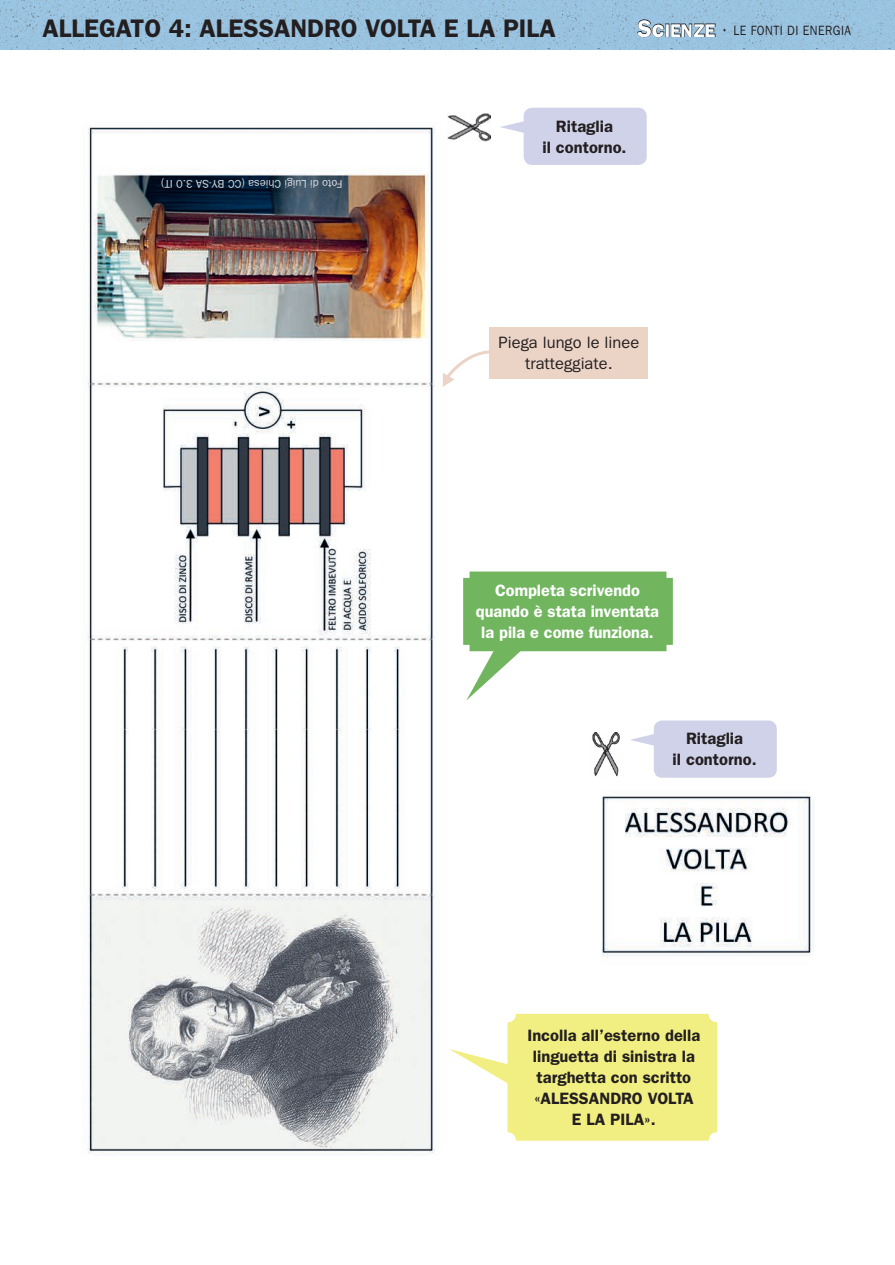
<style>
.page{position:relative;width:895px;height:1265px;background:#fff}
.page>*{position:absolute;margin:0;border:0;box-sizing:border-box;transform-origin:0 0}
.t1{font:600 25.5px "ITC Franklin Gothic Std";color:#231f20}
.t2{font:600 16.5px/21px "ITC Franklin Gothic Std";color:#231f20;text-align:center}
.t3{font:600 16.5px/21px "ITC Franklin Gothic Std";color:#fff;text-align:center}
.t4{font:16.5px/21px "ITC Franklin Gothic Std";color:#231f20;text-align:center}
.t5{font:13.5px "ITC Franklin Gothic Std";letter-spacing:.04em;color:#231f20;scale:.87 1}
.t6{font:11.25px "ITC Franklin Gothic Std";color:#dcdddf}
.s1{font-weight:600;font-size:23.85px;color:#fff}
.s2{font-weight:600;font-size:18.3px;color:#fff}
.s3{font-size:13.95px}
</style>
<div class="page">
<img style="left:0;top:0;width:894px;height:50px">
<svg style="left:636px;top:19px;width:28px;height:19px"></svg>
<svg style="left:670px;top:23px;width:45px;height:14px"></svg>
<img style="left:87px;top:122px;width:724px;height:1033px">
<div style="left:489px;top:327px;width:159px;height:52px;background:#ebd4c6"></div>
<svg style="left:441px;top:337px;width:76px;height:50px"></svg>
<svg style="left:463px;top:572px;width:209px;height:128px"></svg>
<svg style="left:449px;top:1049px;width:58px;height:57px"></svg>
<img style="left:591px;top:732px;width:28px;height:44px">
<div style="left:653px;top:721px;width:123px;height:57px;background:#d0d2e9;border-radius:9px"></div>
<svg style="left:629px;top:733px;width:25px;height:14px"></svg>
<img style="left:447px;top:113px;width:43px;height:28px">
<div style="left:523px;top:108px;width:123px;height:57px;background:#d0d2e9;border-radius:9px"></div>
<svg style="left:499px;top:120px;width:25px;height:14px"></svg>
<div style="left:507px;top:1014px;width:209px;height:127px;background:#f2ef82;border-radius:9px"></div>
<h1 class="t1" style="left:42px;top:13px;width:514px">ALLEGATO 4: ALESSANDRO VOLTA E LA PILA</h1>
<p class="t5" style="left:637px;top:23px;width:247px"><span class="s1">Sc</span><span class="s2">IENZE</span> <span class="s3">•</span> LE FONTI DI ENERGIA</p>
<p class="t6" style="left:342px;top:191px;width:183px;rotate:-180deg">Foto di Luigi Chiesa (CC BY-SA 3.0 IT)</p>
<p class="t2" style="left:542px;top:115px;width:86px">Ritaglia<br>il contorno.</p>
<p class="t4" style="left:498px;top:332px;width:142px">Piega lungo le linee tratteggiate.</p>
<p class="t3" style="left:475px;top:580px;width:184px">Completa scrivendo quando è stata inventata la pila e come funziona.</p>
<p class="t2" style="left:672px;top:728px;width:86px">Ritaglia<br>il contorno.</p>
<p class="t2" style="left:527px;top:1025px;width:174px">Incolla all’esterno della linguetta di sinistra la targhetta con scritto «ALESSANDRO VOLTA<br>E LA PILA».</p>
</div>
